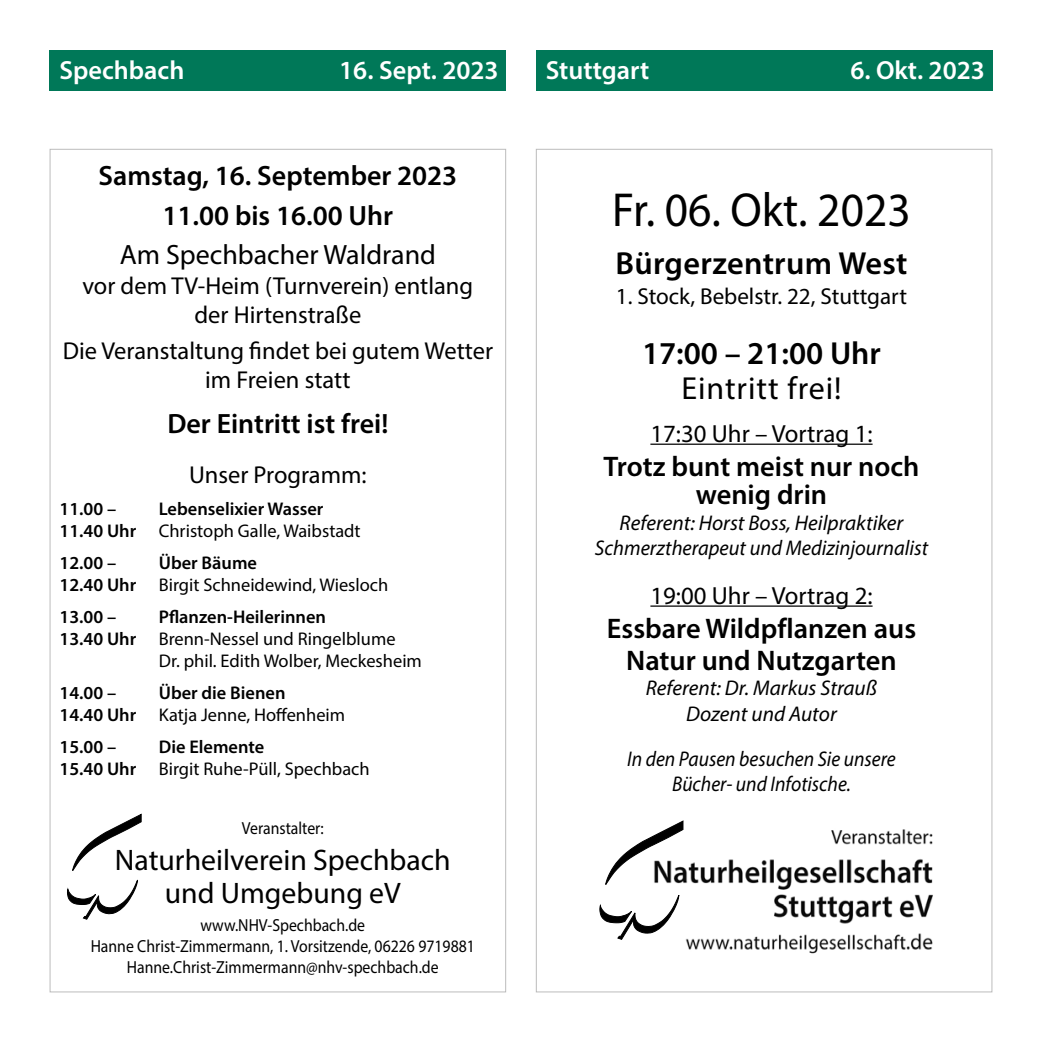
<style>
.page{position:relative;width:1042px;height:1042px;background:#fff}
.page>*{position:absolute;margin:0;border:0;box-sizing:border-box;transform-origin:0 0}
.t1{font:47.95px "Myriad Pro";color:#000;scale:.95 1}
.t2{font:600 32.02px "Myriad Pro";letter-spacing:.01em;color:#000}
.t3{font:32.02px "Myriad Pro";letter-spacing:.03em;color:#000}
.t4{font:29.75px/33.2px "Myriad Pro";color:#000;text-align:center}
.t5{font:600 28.35px/28.3px "Myriad Pro";color:#000;text-align:center}
.t6{font:600 28px/39.7px "Myriad Pro";color:#000;text-align:center}
.t7{font:28px "Myriad Pro";color:#000}
.t8{font:600 26.25px "Myriad Pro";color:#fff}
.t9{font:24.85px "Myriad Pro";color:#000}
.t10{font:24.5px/29.4px "Myriad Pro";color:#000;text-align:center}
.t11{font:23.1px "Myriad Pro";color:#000}
.t12{font:italic 21.35px/25.6px "Myriad Pro";color:#000;text-align:center}
.t13{font:italic 21.35px/25.6px "Myriad Pro";color:#000;text-align:center;scale:.92 1}
.t14{font:18.38px/22.1px "Myriad Pro";color:#000}
.t15{font:600 18.38px/22.1px "Myriad Pro";color:#000}
.t16{font:17.5px/21px "Myriad Pro";color:#000;text-align:center;scale:.9 1}
.s1{font-weight:400}
.s2{font-weight:600}
</style>
<div class="page">
<div style="left:50px;top:50px;width:456px;height:41px;background:#007858"></div>
<div style="left:536px;top:50px;width:456px;height:41px;background:#007858"></div>
<svg style="left:72px;top:814px;width:69px;height:57px"></svg>
<svg style="left:67px;top:879px;width:71px;height:40px"></svg>
<hr style="left:650px;top:443px;width:222px;height:2px;background:#000">
<hr style="left:650px;top:605px;width:222px;height:2px;background:#000">
<img style="left:683px;top:829px;width:250px;height:125px">
<div style="left:637px;top:820px;width:47px;height:33px;background:#fff"></div>
<svg style="left:605px;top:821px;width:78px;height:64px"></svg>
<svg style="left:600px;top:895px;width:79px;height:44px"></svg>
<h3 class="t8" style="left:60px;top:54px;width:126px">Spechbach</h3>
<h3 class="t8" style="left:339px;top:54px;width:161px">16. Sept. 2023</h3>
<h3 class="t8" style="left:546px;top:54px;width:105px">Stuttgart</h3>
<h3 class="t8" style="left:850px;top:54px;width:136px">6. Okt. 2023</h3>
<h3 class="t6" style="left:98px;top:155px;width:360px">Samstag, 16. September 2023<br>11.00 bis 16.00 Uhr</h3>
<h3 class="t7" style="left:120px;top:238px;width:318px">Am Spechbacher Waldrand</h3>
<h3 class="t10" style="left:82px;top:270px;width:392px">vor dem TV-Heim (Turnverein) entlang der Hirtenstraße</h3>
<h3 class="t10" style="left:63px;top:335px;width:432px">Die Veranstaltung findet bei gutem Wetter im Freien statt</h3>
<h3 class="t6" style="left:167px;top:403px;width:222px">Der Eintritt ist frei!</h3>
<h3 class="t10" style="left:189px;top:460px;width:179px">Unser Programm:</h3>
<p class="t15" style="left:60px;top:497px;width:58px">11.00 –</p>
<p class="t15" style="left:60px;top:497px;width:303px;text-indent:99px">Lebenselixier Wasser<br>11.40 Uhr <span class="s1">Christoph Galle, Waibstadt</span></p>
<p class="t15" style="left:60px;top:551px;width:58px">12.00 –</p>
<p class="t14" style="left:60px;top:551px;width:330px;text-indent:99px"><span class="s2">Über Bäume<br>12.40 Uhr</span> Birgit Schneidewind, Wiesloch</p>
<p class="t15" style="left:60px;top:605px;width:58px">13.00 –</p>
<p class="t15" style="left:159px;top:605px;width:169px">Pflanzen-Heilerinnen</p>
<p class="t14" style="left:60px;top:628px;width:337px"><span class="s2">13.40 Uhr</span> Brenn-Nessel und Ringelblume</p>
<p class="t14" style="left:159px;top:650px;width:265px">Dr. phil. Edith Wolber, Meckesheim</p>
<p class="t15" style="left:60px;top:681px;width:58px">14.00 –</p>
<p class="t15" style="left:60px;top:681px;width:287px;text-indent:99px">Über die Bienen<br>14.40 Uhr <span class="s1">Katja Jenne, Hoffenheim</span></p>
<p class="t15" style="left:60px;top:735px;width:58px">15.00 –</p>
<p class="t14" style="left:60px;top:736px;width:312px;text-align:center"><span class="s2">Die Elemente<br>15.40 Uhr</span> Birgit Ruhe-Püll, Spechbach</p>
<p class="t16" style="left:242px;top:817px;width:92px">Veranstalter:</p>
<h3 class="t4" style="left:115px;top:843px;width:337px">Naturheilverein Spechbach und Umgebung eV</h3>
<p class="t16" style="left:91px;top:914px;width:428px">www.NHV-Spechbach.de<br>Hanne Christ-Zimmermann, 1. Vorsitzende, 06226 9719881<br>Hanne.Christ-Zimmermann@nhv-spechbach.de</p>
<h1 class="t1" style="left:612px;top:181px;width:316px">Fr. 06. Okt. 2023</h1>
<h2 class="t2" style="left:615px;top:243px;width:294px">Bürgerzentrum West</h2>
<p class="t11" style="left:616px;top:282px;width:293px">1. Stock, Bebelstr. 22, Stuttgart</p>
<h2 class="t2" style="left:642px;top:332px;width:240px">17:00 – 21:00 Uhr</h2>
<h2 class="t3" style="left:681px;top:369px;width:162px">Eintritt frei!</h2>
<h3 class="t9" style="left:650px;top:418px;width:224px">17:30 Uhr – Vortrag 1:</h3>
<h3 class="t5" style="left:603px;top:451px;width:318px">Trotz bunt meist nur noch wenig drin</h3>
<p class="t12" style="left:595px;top:509px;width:335px">Referent: Horst Boss, Heilpraktiker<br>Schmerztherapeut und Medizinjournalist</p>
<h3 class="t9" style="left:650px;top:580px;width:224px">19:00 Uhr – Vortrag 2:</h3>
<h3 class="t5" style="left:607px;top:611px;width:311px;line-height:32px">Essbare Wildpflanzen aus<br>Natur und Nutzgarten</h3>
<p class="t12" style="left:646px;top:675px;width:233px">Referent: Dr. Markus Strauß<br>Dozent und Autor</p>
<p class="t13" style="left:627px;top:745px;width:293px">In den Pausen besuchen Sie unsere<br>Bücher- und Infotische.</p>
</div>
